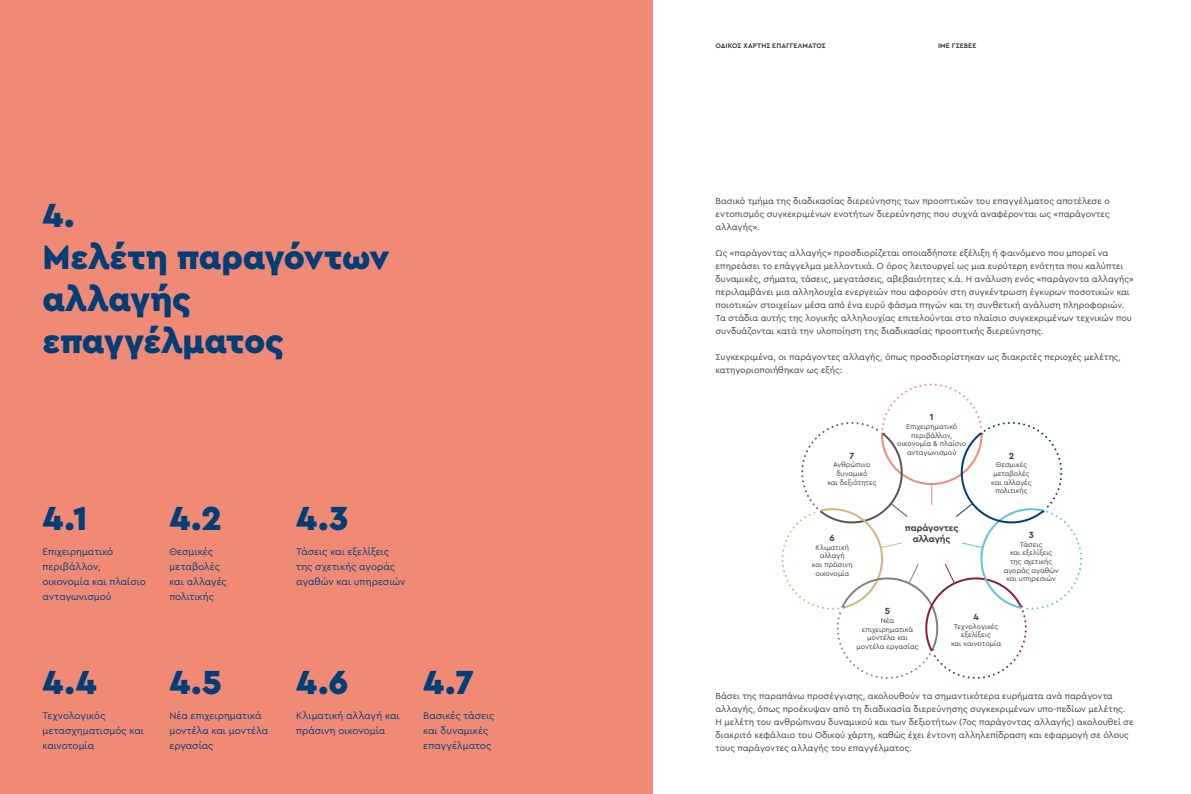
<style>
.page{position:relative;width:1191px;height:794px;background:#fff}
.page>*{position:absolute;margin:0;border:0;box-sizing:border-box;transform-origin:0 0}
.t1{font:900 35px/42px "Cera Pro";letter-spacing:.005em;color:#003e78}
.t2{font:10px/15px "Cera Pro";color:#003e78}
.t3{font:700 9.3px/11.2px "Cera Pro";color:#3c3c3b;text-align:center}
.t4{font:9px/13px "Cera Pro";color:#3c3c3b}
.t5{font:7.2px/8.7px "Cera Pro";color:#3c3c3b;text-align:center}
.t6{font:700 7px "Cera Pro";letter-spacing:.015em;color:#3c3c3b}
</style>
<div class="page">
<div style="left:0;top:0;width:652px;height:794px;background:#f18a75"></div>
<svg style="left:781px;top:383px;width:301px;height:296px"></svg>
<h1 class="t1" style="left:42px;top:193px;width:348px">4.<br>Μελέτη παραγόντων αλλαγής επαγγέλματος</h1>
<h1 class="t1" style="left:42px;top:495px;width:47px">4.1</h1>
<h1 class="t1" style="left:169px;top:495px;width:54px">4.2</h1>
<h1 class="t1" style="left:296px;top:495px;width:54px">4.3</h1>
<p class="t2" style="left:43px;top:543px;width:105px">Επιχειρηματικό περιβάλλον, οικονομία και πλαίσιο ανταγωνισμού</p>
<p class="t2" style="left:169px;top:543px;width:59px">Θεσμικές μεταβολές και αλλαγές πολιτικής</p>
<p class="t2" style="left:296px;top:543px;width:111px">Τάσεις και εξελίξεις της σχετικής αγοράς αγαθών και υπηρεσιών</p>
<h1 class="t1" style="left:43px;top:660px;width:56px">4.4</h1>
<h1 class="t1" style="left:169px;top:660px;width:54px">4.5</h1>
<h1 class="t1" style="left:296px;top:660px;width:54px">4.6</h1>
<h1 class="t1" style="left:423px;top:660px;width:52px">4.7</h1>
<p class="t2" style="left:43px;top:708px;width:103px">Τεχνολογικός μετασχηματισμός και καινοτομία</p>
<p class="t2" style="left:169px;top:708px;width:100px">Νέα επιχειρηματικά μοντέλα και μοντέλα εργασίας</p>
<p class="t2" style="left:296px;top:708px;width:105px">Κλιματική αλλαγή και πράσινη οικονομία</p>
<p class="t2" style="left:423px;top:708px;width:73px">Βασικές τάσεις και δυναμικές επαγγέλματος</p>
<p class="t6" style="left:715px;top:41px;width:112px">ΟΔΙΚΟΣ ΧΑΡΤΗΣ ΕΠΑΓΓΕΛΜΑΤΟΣ</p>
<p class="t6" style="left:938px;top:41px;width:40px">ΙΜΕ ΓΣΕΒΕΕ</p>
<p class="t4" style="left:715px;top:194px;width:396px;text-align:justify">Βασικό τμήμα της διαδικασίας διερεύνησης των προοπτικών του επαγγέλματος αποτέλεσε ο εντοπισμός συγκεκριμένων ενοτήτων διερεύνησης που συχνά αναφέρονται ως «παράγοντες αλλαγής».</p>
<p class="t4" style="left:715px;top:246px;width:420px">Ως «παράγοντας αλλαγής» προσδιορίζεται οποιαδήποτε εξέλιξη ή φαινόμενο που μπορεί να επηρεάσει το επάγγελμα μελλοντικά. Ο όρος λειτουργεί ως μια ευρύτερη ενότητα που καλύπτει δυναμικές, σήματα, τάσεις, μεγατάσεις, αβεβαιότητες κ.ά. Η ανάλυση ενός «παράγοντα αλλαγής» περιλαμβάνει μια αλληλουχία ενεργειών που αφορούν στη συγκέντρωση έγκυρων ποσοτικών και ποιοτικών στοιχείων μέσα από ένα ευρύ φάσμα πηγών και τη συνθετική ανάλυση πληροφοριών.<br>Τα στάδια αυτής της λογικής αλληλουχίας επιτελούνται στο πλαίσιο συγκεκριμένων τεχνικών που συνδυάζονται κατά την υλοποίηση της διαδικασίας προοπτικής διερεύνησης.</p>
<p class="t4" style="left:715px;top:350px;width:407px">Συγκεκριμένα, οι παράγοντες αλλαγής, όπως προσδιορίστηκαν ως διακριτές περιοχές μελέτης, κατηγοριοποιήθηκαν ως εξής:</p>
<p class="t3" style="left:849px;top:449px;width:6px">7</p>
<p class="t5" style="left:827px;top:460px;width:51px">Ανθρώπινο δυναμικό<br>και δεξιότητες</p>
<p class="t3" style="left:829px;top:532px;width:7px">6</p>
<p class="t5" style="left:812px;top:542px;width:42px">Κλιματική αλλαγή<br>και πράσινη οικονομία</p>
<p class="t3" style="left:930px;top:411px;width:5px">1</p>
<p class="t5" style="left:897px;top:422px;width:70px">Επιχειρηματικό περιβάλλον, οικονομία &amp; πλαίσιο ανταγωνισμού</p>
<p class="t3" style="left:905px;top:522px;width:55px">παράγοντες αλλαγής</p>
<p class="t3" style="left:1008px;top:449px;width:7px">2</p>
<p class="t5" style="left:991px;top:460px;width:42px">Θεσμικές μεταβολές και αλλαγές πολιτικής</p>
<p class="t3" style="left:1028px;top:529px;width:7px">3</p>
<p class="t5" style="left:1003px;top:539px;width:56px">Τάσεις<br>και εξελίξεις της σχετικής αγοράς αγαθών και υπηρεσιών</p>
<p class="t3" style="left:885px;top:605px;width:7px">5</p>
<p class="t5" style="left:856px;top:616px;width:64px">Nέα επιχειρηματικά μοντέλα και μοντέλα εργασίας</p>
<p class="t3" style="left:973px;top:611px;width:7px">4</p>
<p class="t5" style="left:951px;top:621px;width:51px">Τεχνολογικές εξελίξεις<br>και καινοτομία</p>
<p class="t4" style="left:715px;top:689px;width:419px">Βάσει της παραπάνω προσέγγισης, ακολουθούν τα σημαντικότερα ευρήματα ανά παράγοντα αλλαγής, όπως προέκυψαν από τη διαδικασία διερεύνησης συγκεκριμένων υπο-πεδίων μελέτης.<br>Η μελέτη του ανθρώπινου δυναμικού και των δεξιοτήτων (7ος παράγοντας αλλαγής) ακολουθεί σε διακριτό κεφάλαιο του Οδικού χάρτη, καθώς έχει έντονη αλληλεπίδραση και εφαρμογή σε όλους τους παράγοντες αλλαγής του επαγγέλματος.</p>
</div>
